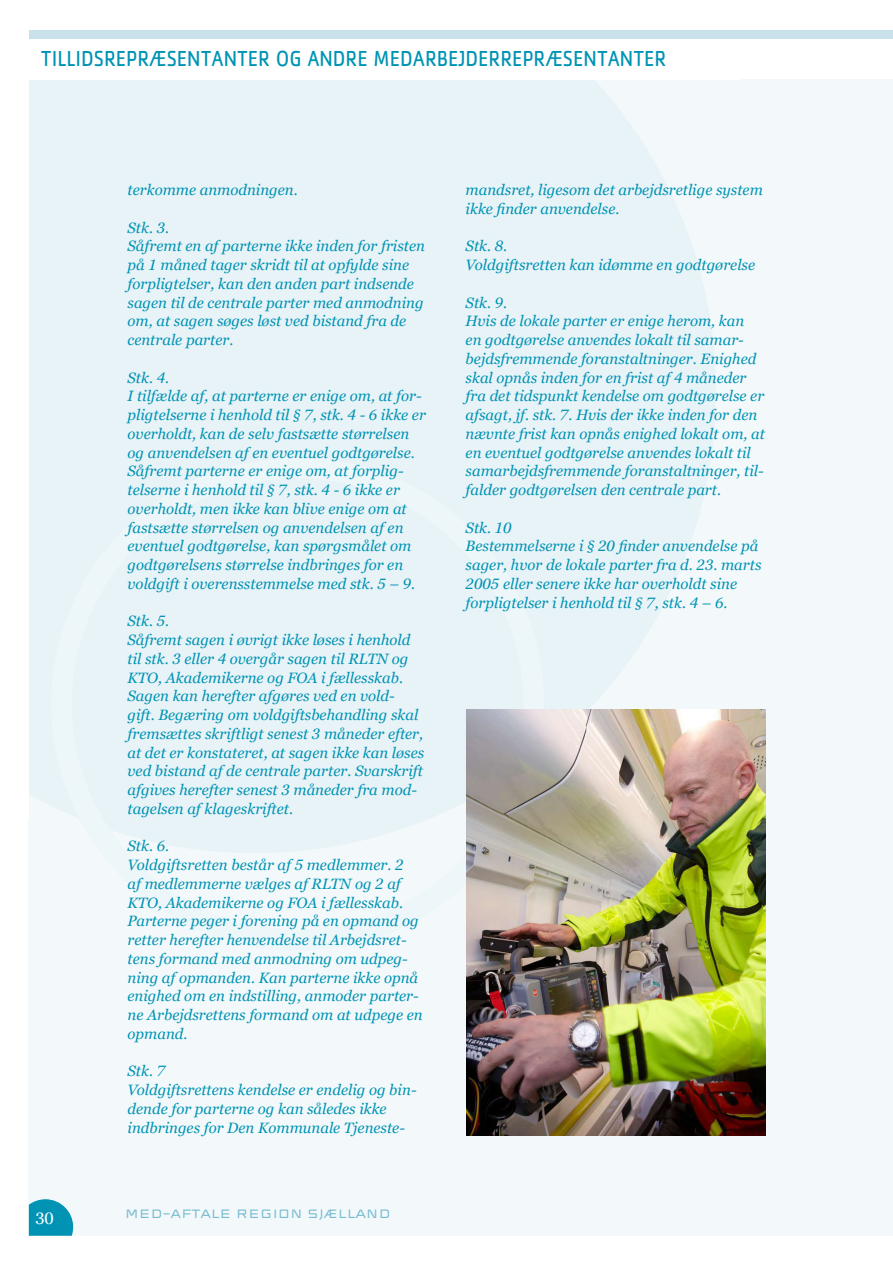
<style>
.page{position:relative;width:893px;height:1263px;background:#fff}
.page>*{position:absolute;margin:0;border:0;box-sizing:border-box;transform-origin:0 0}
.t1{font:22.5px "Cachet Std";color:#0093b4;scale:.9 1}
.t2{font:16.5px "Georgia Pro";color:#fff}
.t3{font:italic 15px/18.8px "Georgia Pro";color:#0093b4}
.t4{font:12px "REGIONSJAELLANDLUKKET";letter-spacing:-.02em;color:#79bcd1}
</style>
<div class="page">
<div style="left:29px;top:79px;width:864px;height:1157px;background:#f3f9fa"></div>
<div style="left:28px;top:79px;width:688px;height:774px;background:#e8f3f7"></div>
<div style="left:0;top:69px;width:29px;height:751px;background:#fff"></div>
<div style="left:29px;top:30px;width:864px;height:8px;background:#c8e1eb"></div>
<svg style="left:29px;top:1199px;width:44px;height:37px"></svg>
<div style="left:51px;top:457px;width:493px;height:494px;border:21px solid #edf6f8;border-radius:50%"></div>
<img style="left:466px;top:710px;width:300px;height:425px">
<h1 class="t1" style="left:41px;top:46px;width:696px">TILLIDSREPRÆSENTANTER OG ANDRE MEDARBEJDERREPRÆSENTANTER</h1>
<p class="t2" style="left:35px;top:1209px;width:20px">30</p>
<p class="t3" style="left:128px;top:181px;width:172px">terkomme anmodningen.</p>
<p class="t3" style="left:128px;top:219px;width:299px">Stk. 3.<br>Såfremt en af parterne ikke inden for fristen på 1 måned tager skridt til at opfylde sine forpligtelser, kan den anden part indsende sagen til de centrale parter med anmodning om, at sagen søges løst ved bistand fra de centrale parter.</p>
<p class="t3" style="left:128px;top:369px;width:300px">Stk. 4.<br>I tilfælde af, at parterne er enige om, at for&shy;pligtelserne i henhold til § 7, stk. 4 - 6 ikke er overholdt, kan de selv fastsætte størrelsen og anvendelsen af en eventuel godtgørelse.<br>Såfremt parterne er enige om, at forplig&shy;telserne i henhold til § 7, stk. 4 - 6 ikke er overholdt, men ikke kan blive enige om at fastsætte størrelsen og anvendelsen af en eventuel godtgørelse, kan spørgsmålet om godtgørelsens størrelse indbringes for en voldgift i overensstemmelse med stk. 5 – 9.</p>
<p class="t3" style="left:128px;top:612px;width:298px">Stk. 5.<br>Såfremt sagen i øvrigt ikke løses i henhold til stk. 3 eller 4 overgår sagen til RLTN og KTO, Akademikerne og FOA i fællesskab.<br>Sagen kan herefter afgøres ved en vold&shy;gift. Begæring om voldgiftsbehandling skal fremsættes skriftligt senest 3 måneder efter, at det er konstateret, at sagen ikke kan løses ved bistand af de centrale parter. Svarskrift afgives herefter senest 3 måneder fra mod&shy;tagelsen af klageskriftet.</p>
<p class="t3" style="left:128px;top:837px;width:297px">Stk. 6.<br>Voldgiftsretten består af 5 medlemmer. 2<br>af medlemmerne vælges af RLTN og 2 af KTO, Akademikerne og FOA i fællesskab.<br>Parterne peger i forening på en opmand og retter herefter henvendelse til Arbejdsret&shy;tens formand med anmodning om udpeg&shy;ning af opmanden. Kan parterne ikke opnå enighed om en indstilling, anmoder parter&shy;ne Arbejdsrettens formand om at udpege en opmand.</p>
<p class="t3" style="left:128px;top:1062px;width:291px">Stk. 7<br>Voldgiftsrettens kendelse er endelig og bin&shy;dende for parterne og kan således ikke indbringes for Den Kommunale Tjeneste-</p>
<p class="t4" style="left:125px;top:1206px;width:268px">MED-AFTALE REGION SJÆLLAND</p>
<p class="t3" style="left:466px;top:181px;width:299px">mandsret, ligesom det arbejdsretlige system ikke finder anvendelse.</p>
<p class="t3" style="left:466px;top:237px;width:291px">Stk. 8.<br>Voldgiftsretten kan idømme en godtgørelse</p>
<p class="t3" style="left:466px;top:294px;width:301px">Stk. 9.<br>Hvis de lokale parter er enige herom, kan<br>en godtgørelse anvendes lokalt til samar&shy;bejdsfremmende foranstaltninger. Enighed skal opnås inden for en frist af 4 måneder fra det tidspunkt kendelse om godtgørelse er afsagt, jf. stk. 7. Hvis der ikke inden for den nævnte frist kan opnås enighed lokalt om, at en eventuel godtgørelse anvendes lokalt til samarbejdsfremmende foranstaltninger, til&shy;falder godtgørelsen den centrale part.</p>
<p class="t3" style="left:466px;top:519px;width:297px">Stk. 10<br>Bestemmelserne i § 20 finder anvendelse på sager, hvor de lokale parter fra d. 23. marts 2005 eller senere ikke har overholdt sine forpligtelser i henhold til § 7, stk. 4 – 6.</p>
</div>
